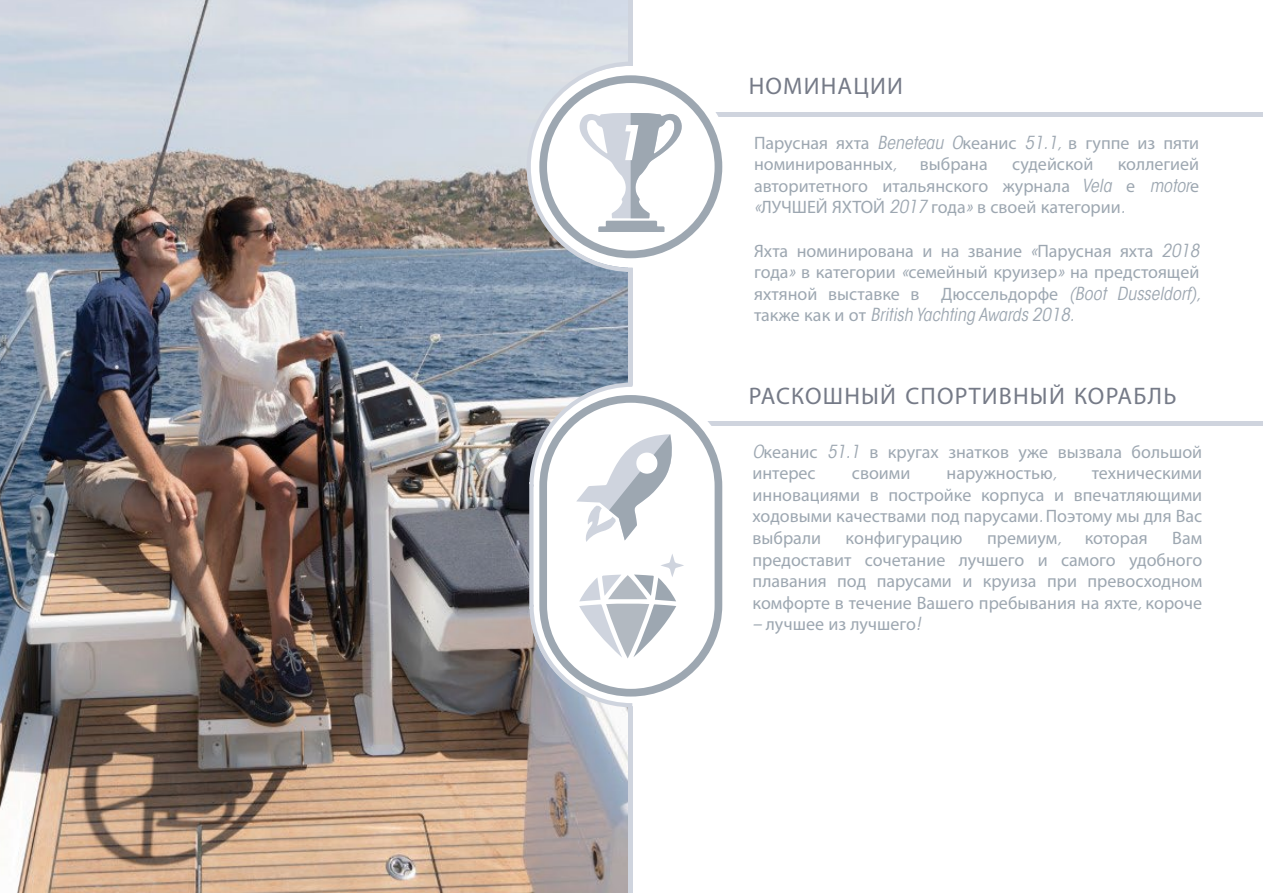
<style>
.page{position:relative;width:1263px;height:893px;background:#fff}
.page>*{position:absolute;margin:0;border:0;box-sizing:border-box;transform-origin:0 0}
.t1{font:24px "Myriad Pro";letter-spacing:.05em;color:#757a87}
.t2{font:18px/21.6px "Myriad Pro";color:#9da7b1;text-align:justify}
.t3{font:italic condensed 18px "ITC Avant Garde Std";color:#9da7b1}
.s1{font-family:"ITC Avant Garde Std";font-style:italic;font-stretch:condensed}
.s2{font-family:"Myriad Pro";font-style:normal;font-stretch:normal}
</style>
<div class="page">
<hr style="left:1px;top:422px;width:1262px;height:4px;background:#cfd4de">
<div style="left:1px;top:112px;width:1262px;height:5px;background:#cfd4de"></div>
<img style="left:0;top:0;width:628px;height:893px">
<hr style="left:628px;top:0;width:4px;height:893px;background:#cfd4de">
<svg style="left:524px;top:59px;width:198px;height:215px"></svg>
<svg style="left:636px;top:395px;width:86px;height:39px"></svg>
<svg style="left:636px;top:434px;width:87px;height:263px"></svg>
<svg style="left:527px;top:258px;width:109px;height:635px"></svg>
<h1 class="t1" style="left:749px;top:71px;width:156px">НОМИНАЦИИ</h1>
<p class="t2" style="left:754px;top:131px;width:447px">Парусная яхта <span class="s1">Beneteau O</span>кеанис <span class="s1">51.1,</span> в гуппе из пяти номинированных<span class="s1">,</span> выбрана</p>
<p class="t2" style="left:754px;top:153px;width:447px;text-indent:364px">коллегией авторитетного итальянского журнала <span class="s1">Vela</span> е <span class="s1">motor</span>е <span class="s1">«</span>ЛУЧШЕЙ ЯХТОЙ <span class="s1">2017</span> года<span class="s1">»</span> в своей категории<span class="s1">.</span></p>
<p class="t2" style="left:754px;top:239px;width:448px">Яхта номинирована и на звание <span class="s1">«</span>Парусная яхта <span class="s1">2018 </span>года<span class="s1">»</span> в категории <span class="s1">«</span>семейный круизер<span class="s1">»</span> на предстоящей яхтяной выставке в Дюссельдорфе <span class="s1">(Boot Dusseldorf),</span></p>
<p class="t3" style="left:754px;top:304px;width:322px"><span class="s2">также как и от</span> British Yachting Awards 2018.</p>
<p class="t2" style="left:1012px;top:153px;width:83px">судейской</p>
<h1 class="t1" style="left:749px;top:381px;width:429px">РАСКОШНЫЙ СПОРТИВНЫЙ КОРАБЛЬ</h1>
<p class="t2" style="left:752px;top:440px;width:451px"><span class="s1">O</span>кеанис <span class="s1">51.1</span> в кругах знатков уже вызвала большой интерес</p>
<p class="t2" style="left:752px;top:462px;width:451px;text-indent:339px">техническими инновациями в постройке корпуса и впечатляющими ходовыми качествами под парусами<span class="s1">.</span> Поэтому мы для Вас выбрали</p>
<p class="t2" style="left:852px;top:462px;width:60px">своими</p>
<p class="t2" style="left:946px;top:462px;width:112px">наружностью<span class="s1">,</span></p>
<p class="t2" style="left:846px;top:527px;width:118px">конфигурацию</p>
<p class="t2" style="left:987px;top:527px;width:76px">премиум<span class="s1">,</span></p>
<p class="t2" style="left:1085px;top:527px;width:65px">которая</p>
<p class="t2" style="left:752px;top:527px;width:451px;text-indent:420px">Вам предоставит сочетание лучшего и самого удобного плавания под парусами и круиза при превосходном комфорте в течение Вашего пребывания на яхте<span class="s1">,</span> короче</p>
<p class="t2" style="left:752px;top:613px;width:169px"><span class="s1">–</span> лучшее из лучшего<span class="s1">!</span></p>
</div>
